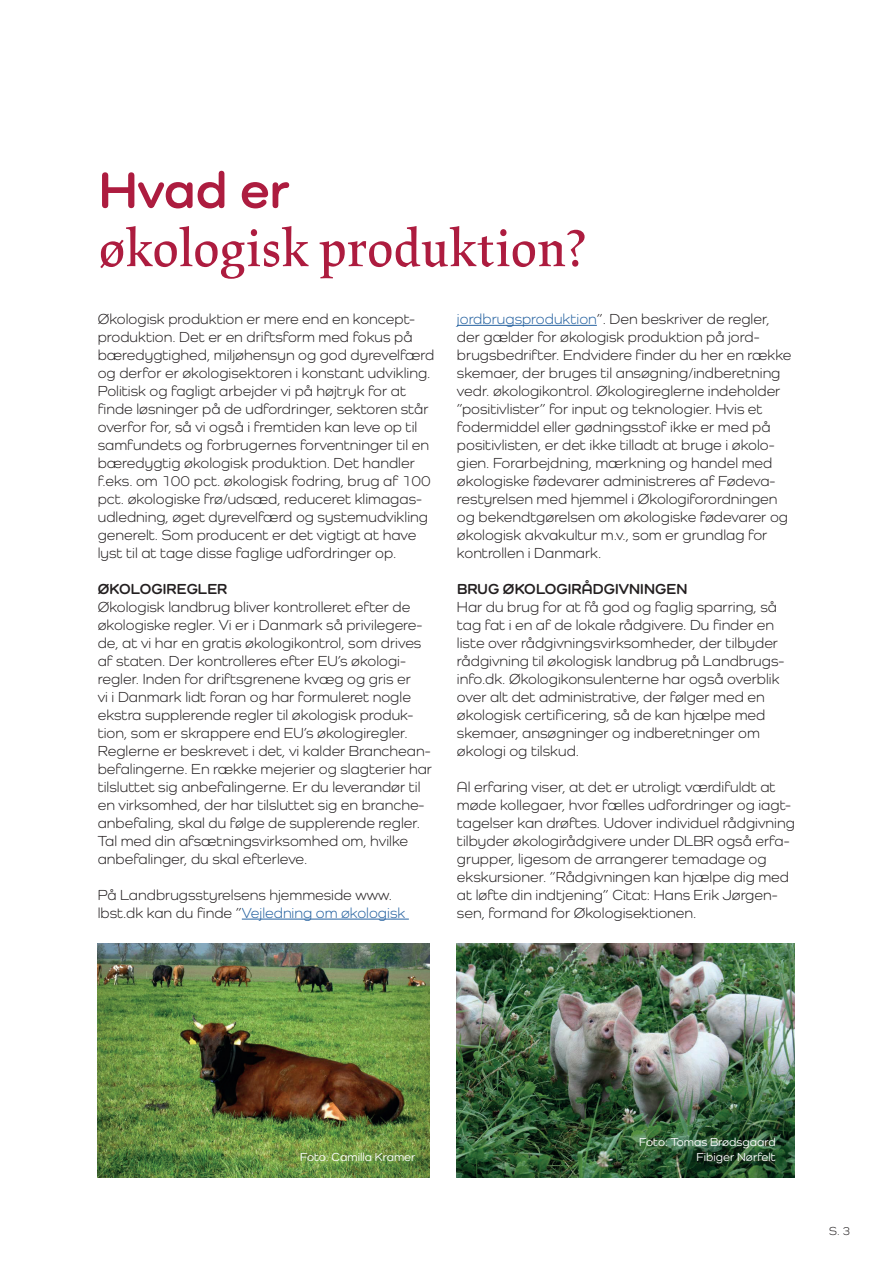
<style>
.page{position:relative;width:893px;height:1263px;background:#fff}
.page>*{position:absolute;margin:0;border:0;box-sizing:border-box;transform-origin:0 0}
.t1{font:600 52.5px "Lapture Display";color:#ad1c3f}
.t2{font:700 52.5px "Como";color:#ad1c3f}
.t3{font:15px/18px "Como";color:#231f20}
.t4{font:700 15px "Como";letter-spacing:.01em;color:#231f20}
.t5{font:500 12px/15px "Como";color:#fff;text-align:right}
.t6{font:12px "Como";color:#231f20}
.s1{color:#2763a1}
</style>
<div class="page">
<hr style="left:242px;top:919px;width:167px;height:1px;background:#2763a1">
<hr style="left:457px;top:325px;width:140px;height:1px;background:#2763a1">
<img style="left:98px;top:944px;width:331px;height:234px">
<img style="left:457px;top:944px;width:338px;height:234px">
<h1 class="t2" style="left:99px;top:170px;width:192px">Hvad er</h1>
<h1 class="t1" style="left:99px;top:224px;width:488px">økologisk produktion?</h1>
<p class="t3" style="left:98px;top:311px;width:338px">Økologisk produktion er mere end en koncept&shy;produktion. Det er en driftsform med fokus på bæredygtighed, miljøhensyn og god dyrevelfærd og derfor er økologisektoren i konstant udvikling.<br>Politisk og fagligt arbejder vi på højtryk for at finde løsninger på de udfordringer, sektoren står overfor for, så vi også i fremtiden kan leve op til samfundets og forbrugernes forventninger til en bæredygtig økologisk produktion. Det handler f.eks. om 100 pct. økologisk fodring, brug af 100 pct. økologiske frø/udsæd, reduceret klimagas&shy;udledning, øget dyrevelfærd og systemudvikling generelt. Som producent er det vigtigt at have lyst til at tage disse faglige udfordringer op.</p>
<p class="t4" style="left:98px;top:583px;width:131px">ØKOLOGIREGLER</p>
<p class="t3" style="left:98px;top:599px;width:336px">Økologisk landbrug bliver kontrolleret efter de økologiske regler. Vi er i Danmark så privilegere&shy;de, at vi har en gratis økologikontrol, som drives af staten. Der kontrolleres efter EU’s økologi&shy;regler. Inden for driftsgrenene kvæg og gris er<br>vi i Danmark lidt foran og har formuleret nogle ekstra supplerende regler til økologisk produk&shy;tion, som er skrappere end EU’s økologiregler.<br>Reglerne er beskrevet i det, vi kalder Branchean&shy;befalingerne. En række mejerier og slagterier har tilsluttet sig anbefalingerne. Er du leverandør til en virksomhed, der har tilsluttet sig en branche&shy;anbefaling, skal du følge de supplerende regler.<br>Tal med din afsætningsvirksomhed om, hvilke anbefalinger, du skal efterleve.</p>
<p class="t3" style="left:98px;top:887px;width:309px">På Landbrugsstyrelsens hjemmeside www. lbst.dk kan du finde ”<span class="s1">Vejledning om økologisk</span></p>
<p class="t3" style="left:457px;top:311px;width:336px"><span class="s1">jordbrugsproduktion</span>”. Den beskriver de regler, der gælder for økologisk produktion på jord&shy;brugsbedrifter. Endvidere finder du her en række skemaer, der bruges til ansøgning/indberetning vedr. økologikontrol. Økologireglerne indeholder ”positivlister” for input og teknologier. Hvis et fodermiddel eller gødningsstof ikke er med på positivlisten, er det ikke tilladt at bruge i økolo&shy;gien. Forarbejdning, mærkning og handel med økologiske fødevarer administreres af Fødeva&shy;restyrelsen med hjemmel i Økologiforordningen og bekendtgørelsen om økologiske fødevarer og økologisk akvakultur m.v., som er grundlag for kontrollen i Danmark.</p>
<p class="t4" style="left:457px;top:583px;width:232px">BRUG ØKOLOGIRÅDGIVNINGEN</p>
<p class="t3" style="left:457px;top:599px;width:329px">Har du brug for at få god og faglig sparring, så tag fat i en af de lokale rådgivere. Du finder en liste over rådgivningsvirksomheder, der tilbyder rådgivning til økologisk landbrug på Landbrugs&shy;info.dk. Økologikonsulenterne har også overblik over alt det administrative, der følger med en økologisk certificering, så de kan hjælpe med skemaer, ansøgninger og indberetninger om økologi og tilskud.</p>
<p class="t3" style="left:457px;top:779px;width:339px">Al erfaring viser, at det er utroligt værdifuldt at møde kollegaer, hvor fælles udfordringer og iagt&shy;tagelser kan drøftes. Udover individuel rådgivning tilbyder økologirådgivere under DLBR også erfa&shy;grupper, ligesom de arrangerer temadage og ekskursioner. ”Rådgivningen kan hjælpe dig med at løfte din indtjening” Citat: Hans Erik Jørgen&shy;sen, formand for Økologisektionen.</p>
<p class="t5" style="left:300px;top:1150px;width:117px">Foto: Camilla Kramer</p>
<p class="t5" style="left:639px;top:1135px;width:138px">Foto: Tomas Brødsgaard<br>Fibiger Nørfelt</p>
<p class="t6" style="left:829px;top:1226px;width:23px">S. 3</p>
</div>
